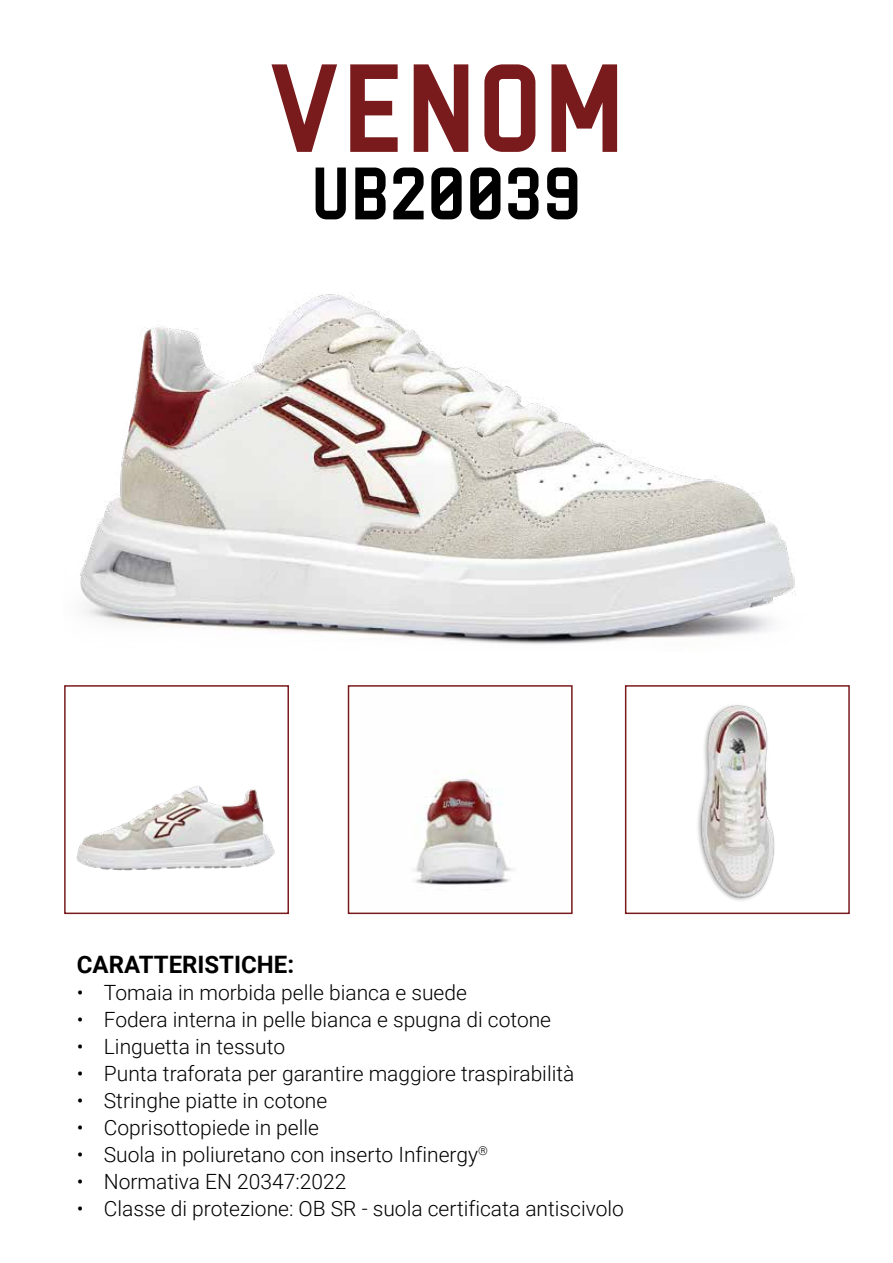
<style>
.page{position:relative;width:893px;height:1263px;background:#fff}
.page>*{position:absolute;margin:0;border:0;box-sizing:border-box;transform-origin:0 0}
.t1{font:700 121.5px "Manifest";color:#791a1d}
.t2{font:700 72px "Manifest";color:#000}
.t3{font:700 24px "Roboto";color:#000}
.t4{font:300 21px "Roboto";color:#000}
</style>
<div class="page">
<img style="left:80px;top:294px;width:716px;height:350px">
<img style="left:76px;top:785px;width:199px;height:86px">
<div style="left:64px;top:685px;width:225px;height:229px;border:2px solid #791a1d"></div>
<img style="left:414px;top:771px;width:99px;height:119px">
<div style="left:348px;top:685px;width:225px;height:229px;border:2px solid #791a1d"></div>
<img style="left:697px;top:705px;width:78px;height:196px">
<div style="left:625px;top:685px;width:225px;height:229px;border:2px solid #791a1d"></div>
<h1 class="t1" style="left:267px;top:33px;width:360px">VENOM</h1>
<h2 class="t2" style="left:311px;top:149px;width:272px">UB20039</h2>
<p class="t3" style="left:77px;top:947px;width:219px">CARATTERISTICHE:</p>
<p class="t4" style="left:77px;top:977px;width:392px">• Tomaia in morbida pelle bianca e suede</p>
<p class="t4" style="left:77px;top:1004px;width:476px">• Fodera interna in pelle bianca e spugna di cotone</p>
<p class="t4" style="left:77px;top:1031px;width:210px">• Linguetta in tessuto</p>
<p class="t4" style="left:77px;top:1058px;width:499px">• Punta traforata per garantire maggiore traspirabilità</p>
<p class="t4" style="left:77px;top:1085px;width:252px">• Stringhe piatte in cotone</p>
<p class="t4" style="left:77px;top:1112px;width:244px">• Coprisottopiede in pelle</p>
<p class="t4" style="left:77px;top:1139px;width:413px">• Suola in poliuretano con inserto Infinergy<sup>®</sup></p>
<p class="t4" style="left:77px;top:1166px;width:271px">• Normativa EN 20347:2022</p>
<p class="t4" style="left:77px;top:1193px;width:548px">• Classe di protezione: OB SR - suola certificata antiscivolo</p>
</div>
